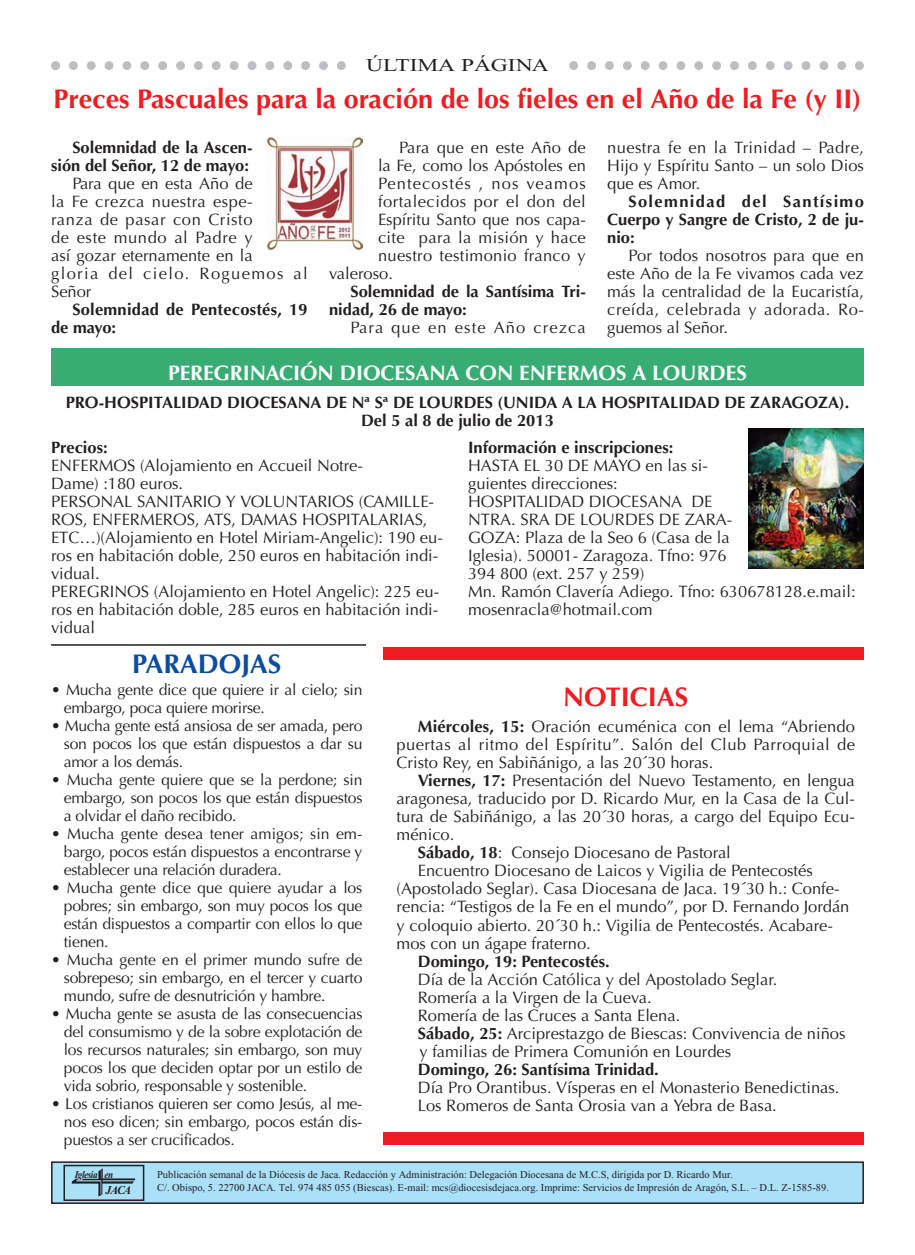
<style>
.page{position:relative;width:915px;height:1255px;background:#fff}
.page>*{position:absolute;margin:0;border:0;box-sizing:border-box;transform-origin:0 0}
.t1{font:700 27px "Optima";color:#ee1d23}
.t2{font:700 27px "Optima";color:#0d4da1}
.t3{font:700 21px "Optima";color:#fff}
.t4{font:18px "Times New Roman";color:#231f20;scale:1.3 1}
.t5{font:16.5px/18px "Optima";color:#231f20}
.t6{font:700 16.5px/18px "Optima";color:#231f20;text-align:center}
.t7{font:16.5px "Optima";letter-spacing:.03em;color:#231f20}
.t8{font:16.5px "Optima";letter-spacing:.035em;color:#231f20}
.t9{font:16.5px "Optima";letter-spacing:.02em;color:#231f20}
.t10{font:16.5px "Optima";letter-spacing:.025em;color:#231f20}
.t11{font:16.5px "Optima";letter-spacing:.085em;color:#231f20}
.t12{font:16.5px "Optima";letter-spacing:.07em;color:#231f20}
.t13{font:700 16.5px "Optima";letter-spacing:.085em;color:#231f20}
.t14{font:16.5px "Optima";letter-spacing:.065em;color:#231f20}
.t15{font:16.5px "Optima";letter-spacing:.04em;color:#231f20}
.t16{font:15.75px/18px "Optima";letter-spacing:-.015em;color:#231f20;text-align:justify}
.t17{font:italic 700 12px "Times New Roman";color:#231f20;scale:.95 1}
.t18{font:10.5px/13.5px "Times New Roman";color:#231f20}
.t19{font:italic 700 10.5px "Times New Roman";letter-spacing:-.05em;color:#231f20;scale:.88 1}
.s1{font-weight:700}
</style>
<div class="page">
<svg style="left:51px;top:61px;width:812px;height:9px"></svg>
<div style="left:350px;top:54px;width:215px;height:23px;background:#fff"></div>
<div style="left:52px;top:1162px;width:810px;height:41px;background:#abe0f9"></div>
<div style="left:51px;top:1161px;width:812px;height:42px;border:2px solid #231f20"></div>
<img style="left:71px;top:1168px;width:65px;height:29px">
<div style="left:63px;top:1164px;width:81px;height:36px;border:2px solid #231f20"></div>
<div style="left:51px;top:349px;width:812px;height:37px;background:#38ad73"></div>
<img style="left:268px;top:137px;width:95px;height:112px">
<img style="left:748px;top:429px;width:115px;height:139px">
<div style="left:383px;top:646px;width:480px;height:13px;background:#ee1d23"></div>
<div style="left:383px;top:1131px;width:480px;height:13px;background:#ee1d23"></div>
<hr style="left:51px;top:644px;width:315px;height:1px;background:#231f20">
<p class="t4" style="left:366px;top:58px;width:142px">ÚLTIMA PÁGINA</p>
<p class="t1" style="left:53px;top:88px;width:809px">Preces Pascuales para la oración de los fieles en el Año de la Fe (y II)</p>
<p class="t6" style="left:72px;top:140px;width:182px">Solemnidad de la Ascen-</p>
<p class="t6" style="left:51px;top:158px;width:199px">sión del Señor, 12 de mayo:</p>
<p class="t5" style="left:72px;top:176px;width:182px">Para que en esta Año de</p>
<p class="t7" style="left:51px;top:194px;width:203px">la Fe crezca nuestra espe-</p>
<p class="t8" style="left:51px;top:212px;width:203px">ranza de pasar con Cristo</p>
<p class="t15" style="left:51px;top:230px;width:203px">de este mundo al Padre y</p>
<p class="t5" style="left:51px;top:248px;width:203px">así gozar eternamente en la</p>
<p class="t11" style="left:51px;top:266px;width:258px">gloria del cielo. Roguemos al</p>
<p class="t5" style="left:51px;top:284px;width:42px">Señor</p>
<p class="t6" style="left:72px;top:302px;width:237px">Solemnidad de Pentecostés, 19</p>
<p class="t6" style="left:51px;top:320px;width:67px">de mayo:</p>
<p class="t5" style="left:399px;top:140px;width:188px">Para que en este Año de</p>
<p class="t5" style="left:378px;top:158px;width:209px">la Fe, como los Apóstoles en</p>
<p class="t14" style="left:378px;top:176px;width:209px">Pentecostés , nos veamos</p>
<p class="t7" style="left:378px;top:194px;width:209px">fortalecidos por el don del</p>
<p class="t5" style="left:378px;top:212px;width:209px">Espíritu Santo que nos capa-</p>
<p class="t9" style="left:378px;top:230px;width:209px">cite para la misión y hace</p>
<p class="t9" style="left:378px;top:248px;width:209px">nuestro testimonio franco y</p>
<p class="t5" style="left:329px;top:266px;width:65px">valeroso.</p>
<p class="t6" style="left:350px;top:284px;width:237px">Solemnidad de la Santísima Tri-</p>
<p class="t6" style="left:329px;top:302px;width:139px">nidad, 26 de mayo:</p>
<p class="t12" style="left:350px;top:320px;width:237px">Para que en este Año crezca</p>
<p class="t10" style="left:607px;top:140px;width:258px">nuestra fe en la Trinidad – Padre,</p>
<p class="t5" style="left:607px;top:158px;width:258px">Hijo y Espíritu Santo – un solo Dios</p>
<p class="t5" style="left:607px;top:176px;width:95px">que es Amor.</p>
<p class="t13" style="left:628px;top:194px;width:237px">Solemnidad del Santísimo</p>
<p class="t6" style="left:607px;top:212px;width:258px">Cuerpo y Sangre de Cristo, 2 de ju-</p>
<p class="t6" style="left:607px;top:230px;width:29px">nio:</p>
<p class="t5" style="left:628px;top:248px;width:237px">Por todos nosotros para que en</p>
<p class="t5" style="left:607px;top:266px;width:258px">este Año de la Fe vivamos cada vez</p>
<p class="t5" style="left:607px;top:284px;width:258px">más la centralidad de la Eucaristía,</p>
<p class="t8" style="left:607px;top:302px;width:258px">creída, celebrada y adorada. Ro-</p>
<p class="t5" style="left:607px;top:320px;width:122px">guemos al Señor.</p>
<p class="t3" style="left:168px;top:364px;width:580px">PEREGRINACIÓN DIOCESANA CON ENFERMOS A LOURDES</p>
<p class="t6" style="left:66px;top:395px;width:784px">PRO-HOSPITALIDAD DIOCESANA DE Nª Sª DE LOURDES (UNIDA A LA HOSPITALIDAD DE ZARAGOZA).<br>Del 5 al 8 de julio de 2013</p>
<p class="t5" style="left:51px;top:440px;width:393px"><span class="s1">Precios:<br></span>ENFERMOS (Alojamiento en Accueil Notre-<br>Dame) :180 euros.<br>PERSONAL SANITARIO Y VOLUNTARIOS (CAMILLE-ROS, ENFERMEROS, ATS, DAMAS HOSPITALARIAS, ETC…)(Alojamiento en Hotel Miriam-Angelic): 190 eu&shy;ros en habitación doble, 250 euros en habitación indi&shy;vidual.<br>PEREGRINOS (Alojamiento en Hotel Angelic): 225 eu&shy;ros en habitación doble, 285 euros en habitación indi&shy;vidual</p>
<p class="t5" style="left:468px;top:440px;width:389px"><span class="s1">Información e inscripciones:<br></span>HASTA EL 30 DE MAYO en las si-<br>guientes direcciones:<br>HOSPITALIDAD DIOCESANA DE<br>NTRA. SRA DE LOURDES DE ZARA-<br>GOZA: Plaza de la Seo 6 (Casa de la<br>Iglesia). 50001- Zaragoza. Tfno: 976<br>394 800 (ext. 257 y 259)<br>Mn. Ramón Clavería Adiego. Tfno: 630678128.e.mail: mosenracla@hotmail.com</p>
<p class="t2" style="left:132px;top:652px;width:151px">PARADOJAS</p>
<p class="t16" style="left:64px;top:682px;width:300px;text-indent:-13px">• Mucha gente dice que quiere ir al cielo; sin embargo, poca quiere morirse.</p>
<p class="t16" style="left:64px;top:718px;width:300px;text-indent:-13px">• Mucha gente está ansiosa de ser ama da, pero son pocos los que están dispuestos a dar su amor a los demás.</p>
<p class="t16" style="left:64px;top:772px;width:300px;text-indent:-13px">• Mucha gente quiere que se la perdone; sin embargo, son pocos los que están dis puestos a olvidar el daño recibido.</p>
<p class="t16" style="left:64px;top:826px;width:300px;text-indent:-13px">• Mucha gente desea tener amigos; sin em&shy;bargo, pocos están dispuestos a encon trarse y establecer una relación duradera.</p>
<p class="t16" style="left:64px;top:880px;width:300px;text-indent:-13px">• Mucha gente dice que quiere ayudar a los pobres; sin embargo, son muy pocos los que están dispuestos a compartir con ellos lo que tienen.</p>
<p class="t16" style="left:64px;top:952px;width:300px;text-indent:-13px">• Mucha gente en el primer mundo su fre de sobrepeso; sin embargo, en el tercer y cuarto mundo, sufre de desnutrición y hambre.</p>
<p class="t16" style="left:64px;top:1006px;width:300px;text-indent:-13px">• Mucha gente se asusta de las conse cuencias del consumismo y de la sobre ex plotación de los recursos naturales; sin em bargo, son muy pocos los que deciden optar por un estilo de vida sobrio, responsable y sostenible.</p>
<p class="t16" style="left:64px;top:1096px;width:300px;text-indent:-13px">• Los cristianos quieren ser como Jesús, al me&shy;nos eso dicen; sin embargo, pocos es tán dis&shy;puestos a ser crucificados.</p>
<p class="t1" style="left:563px;top:685px;width:127px">NOTICIAS</p>
<p class="t5" style="left:417px;top:719px;width:438px"><span class="s1">Miércoles, 15:</span> Oración ecuménica con el lema “Abriendo</p>
<p class="t7" style="left:396px;top:738px;width:459px">puertas al ritmo del Espíritu”. Salón del Club Parroquial de</p>
<p class="t5" style="left:396px;top:755px;width:318px">Cristo Rey, en Sabiñánigo, a las 20´30 horas.</p>
<p class="t5" style="left:417px;top:773px;width:438px"><span class="s1">Viernes, 17:</span> Presentación del Nuevo Testamento, en lengua</p>
<p class="t5" style="left:396px;top:791px;width:459px">aragonesa, traducido por D. Ricardo Mur, en la Casa de la Cul-</p>
<p class="t5" style="left:396px;top:809px;width:459px">tura de Sabiñánigo, a las 20´30 horas, a cargo del Equipo Ecu-</p>
<p class="t5" style="left:396px;top:827px;width:59px">ménico.</p>
<p class="t5" style="left:417px;top:845px;width:314px"><span class="s1">Sábado, 18</span>: Consejo Diocesano de Pastoral</p>
<p class="t5" style="left:417px;top:863px;width:396px">Encuentro Diocesano de Laicos y Vigilia de Pentecostés</p>
<p class="t5" style="left:396px;top:881px;width:444px">(Apostolado Seglar). Casa Diocesana de Jaca. 19´30 h.: Confe-</p>
<p class="t5" style="left:396px;top:899px;width:454px">rencia: “Testigos de la Fe en el mundo”, por D. Fernando Jordán</p>
<p class="t5" style="left:396px;top:917px;width:437px">y coloquio abierto. 20´30 h.: Vigilia de Pentecostés. Acabare-</p>
<p class="t5" style="left:396px;top:935px;width:196px">mos con un ágape fraterno.</p>
<p class="t6" style="left:417px;top:953px;width:193px">Domingo, 19: Pentecostés.</p>
<p class="t5" style="left:417px;top:971px;width:361px">Día de la Acción Católica y del Apostolado Seglar.</p>
<p class="t5" style="left:417px;top:989px;width:235px">Romería a la Virgen de la Cueva.</p>
<p class="t5" style="left:417px;top:1007px;width:264px">Romería de las Cruces a Santa Elena.</p>
<p class="t5" style="left:417px;top:1025px;width:429px"><span class="s1">Sábado, 25:</span> Arciprestazgo de Biescas: Convivencia de niños</p>
<p class="t5" style="left:419px;top:1043px;width:313px">y familias de Primera Comunión en Lourdes</p>
<p class="t6" style="left:417px;top:1061px;width:242px">Domingo, 26: Santísima Trinidad.</p>
<p class="t5" style="left:417px;top:1079px;width:423px">Día Pro Orantibus. Vísperas en el Monasterio Benedictinas.</p>
<p class="t5" style="left:417px;top:1097px;width:360px">Los Romeros de Santa Orosia van a Yebra de Basa.</p>
<p class="t19" style="left:75px;top:1170px;width:45px">Iglesia en</p>
<p class="t17" style="left:106px;top:1186px;width:28px">JACA</p>
<p class="t18" style="left:157px;top:1168px;width:673px">Publicación semanal de la Diócesis de Jaca. Redacción y Administración: Delegación Diocesana de M.C.S, dirigida por D. Ricardo Mur.<br>C/. Obispo, 5. 22700 JACA. Tel. 974 485 055 (Biescas). E-mail: mcs@diocesisdejaca.org. Imprime: Servicios de Impresión de Aragón, S.L. – D.L. Z-1585-89.</p>
</div>
